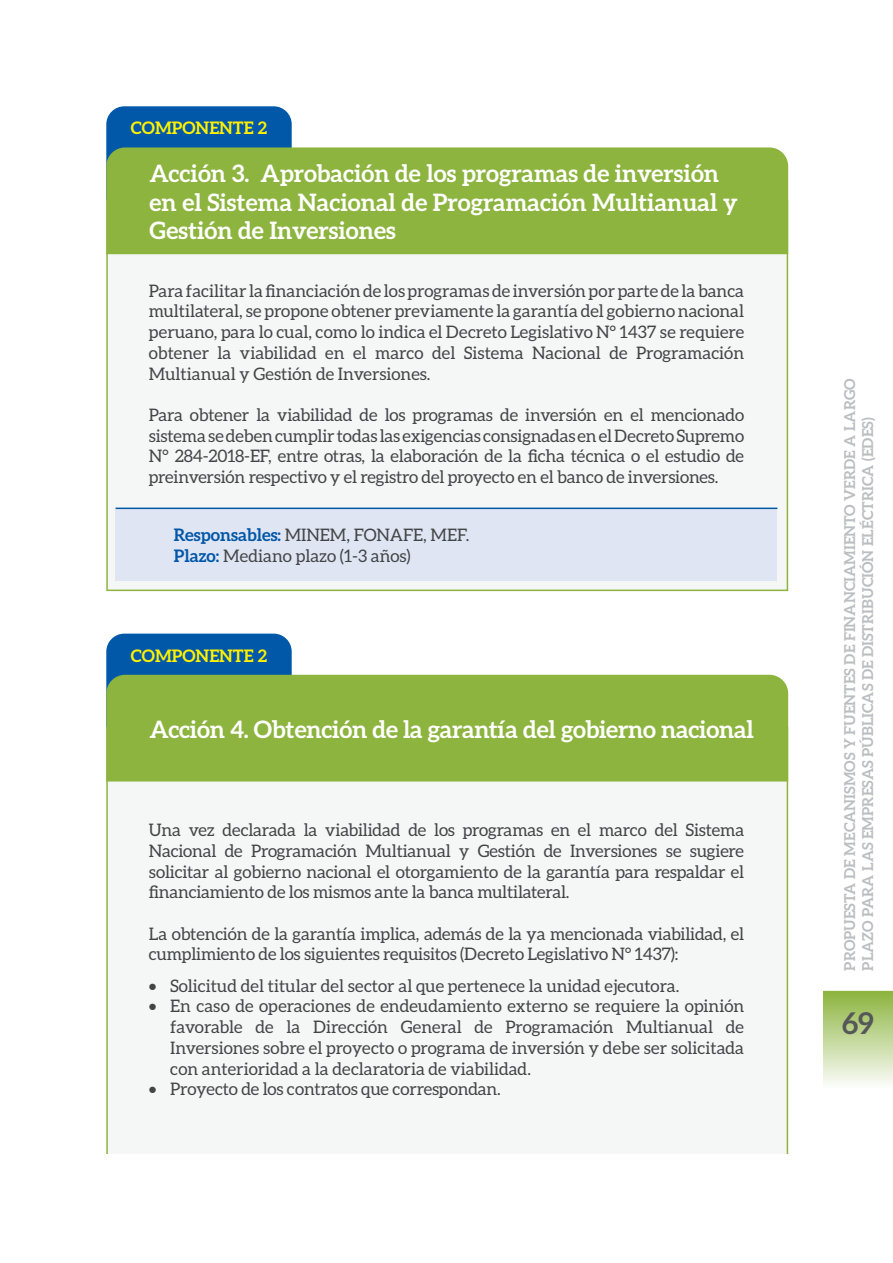
<style>
.page{position:relative;width:893px;height:1263px;background:#fff}
.page>*{position:absolute;margin:0;border:0;box-sizing:border-box;transform-origin:0 0}
.t1{font:700 30px "Aleo";color:#565758}
.titulos_graficos{font:700 24px/28.8px "Aleo";color:#fff}
.titulos_graficos-2{font:17.25px/20.7px "Aleo";letter-spacing:-.01em;color:#424546;text-align:justify}
.titulos_graficos-3{font:700 17.25px "Aleo";color:#fff101}
.t2{font:700 15px/18px "Aleo";color:#bcbdc0}
.s1{font-weight:700;color:#0157a8}
</style>
<div class="page">
<div style="left:823px;top:991px;width:70px;height:97px;background:linear-gradient(to bottom,#8cb43e,#fcfdfb)"></div>
<div style="left:106px;top:200px;width:682px;height:391px;background:#f5f7f6;border:2px solid #8cb43e"></div>
<div style="left:106px;top:727px;width:682px;height:430px;background:#f5f7f6;border:2px solid #8cb43e"></div>
<div style="left:106px;top:106px;width:186px;height:41px;background:#0157a8"></div>
<div style="left:106px;top:634px;width:186px;height:40px;background:#0157a8"></div>
<div style="left:106px;top:147px;width:683px;height:108px;background:#8cb43e"></div>
<div style="left:106px;top:674px;width:683px;height:108px;background:#8cb43e"></div>
<div style="left:116px;top:509px;width:661px;height:71px;background:#e0e5f3"></div>
<hr style="left:116px;top:508px;width:661px;height:1px;background:#0157a8">
<div style="left:94px;top:1154px;width:705px;height:20px;background:#fff"></div>
<p class="titulos_graficos-3" style="left:131px;top:118px;width:138px">COMPONENTE 2</p>
<p class="titulos_graficos" style="left:150px;top:158px;width:590px">Acción 3. Aprobación de los programas de inversión en el Sistema Nacional de Programación Multianual y<br>Gestión de Inversiones</p>
<p class="titulos_graficos-2" style="left:149px;top:280px;width:597px">Para facilitar la financiación de los programas de inversión por parte de la banca multilateral, se propone obtener previamente la garantía del gobierno nacional peruano, para lo cual, como lo indica el Decreto Legislativo N° 1437 se requiere obtener la viabilidad en el marco del Sistema Nacional de Programación Multianual y Gestión de Inversiones.</p>
<p class="titulos_graficos-2" style="left:149px;top:404px;width:597px">Para obtener la viabilidad de los programas de inversión en el mencionado sistema se deben cumplir todas las exigencias consignadas en el Decreto Supremo N° 284-2018-EF, entre otras, la elaboración de la ficha técnica o el estudio de preinversión respectivo y el registro del proyecto en el banco de inversiones.</p>
<p class="titulos_graficos-2" style="left:174px;top:525px;width:297px"><span class="s1">Responsables:</span> MINEM, FONAFE, MEF.</p>
<p class="titulos_graficos-2" style="left:174px;top:545px;width:238px"><span class="s1">Plazo:</span> Mediano plazo (1-3 años)</p>
<p class="titulos_graficos-3" style="left:131px;top:645px;width:138px">COMPONENTE 2</p>
<p class="titulos_graficos" style="left:150px;top:715px;width:606px">Acción 4. Obtención de la garantía del gobierno nacional</p>
<p class="titulos_graficos-2" style="left:149px;top:819px;width:597px">Una vez declarada la viabilidad de los programas en el marco del Sistema Nacional de Programación Multianual y Gestión de Inversiones se sugiere solicitar al gobierno nacional el otorgamiento de la garantía para respaldar el financiamiento de los mismos ante la banca multilateral.</p>
<p class="titulos_graficos-2" style="left:149px;top:923px;width:597px">La obtención de la garantía implica, además de la ya mencionada viabilidad, el cumplimiento de los siguientes requisitos (Decreto Legislativo N° 1437):</p>
<p class="titulos_graficos-2" style="left:149px;top:975px;width:532px">• Solicitud del titular del sector al que pertenece la unidad ejecutora.</p>
<p class="titulos_graficos-2" style="left:170px;top:996px;width:576px;text-indent:-21px">• En caso de operaciones de endeudamiento externo se requiere la opinión favorable de la Dirección General de Programación Multianual de Inversiones sobre el proyecto o programa de inversión y debe ser solicitada con anterioridad a la declaratoria de viabilidad.</p>
<p class="titulos_graficos-2" style="left:149px;top:1078px;width:353px">• Proyecto de los contratos que correspondan.</p>
<p class="t2" style="left:840px;top:971px;width:593px;rotate:-90deg">PROPUESTA DE MECANISMOS Y FUENTES DE FINANCIAMIENTO VERDE A LARGO<br>PLAZO PARA LAS EMPRESAS PÚBLICAS DE DISTRIBUCIÓN ELÉCTRICA (EDES)</p>
<h1 class="t1" style="left:842px;top:1005px;width:33px">69</h1>
</div>
